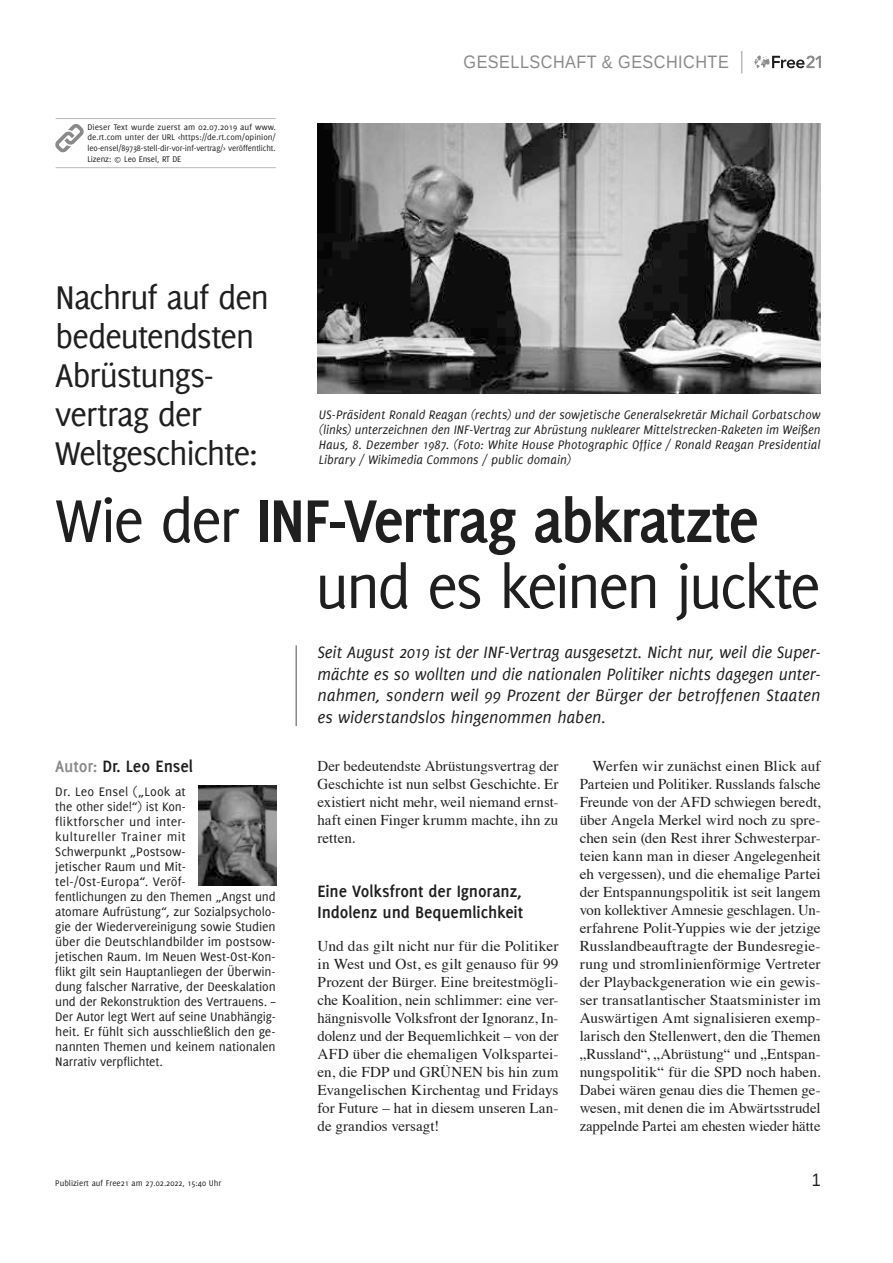
<style>
.page{position:relative;width:893px;height:1263px;background:#fff}
.page>*{position:absolute;margin:0;border:0;box-sizing:border-box;transform-origin:0 0}
.t1{font:66px/66px "Delicious";letter-spacing:-.045em;color:#1f1f1f}
.t2{font:36px/39px "Delicious";letter-spacing:-.04em;color:#1f1f1f}
.t3{font:italic 18px/21.6px "Delicious";letter-spacing:-.005em;color:#1f1f1f;text-align:justify}
.t4{font:700 18px/21px "Delicious";letter-spacing:-.005em;color:#1f1f1f}
.t5{font:18px "Liberation Sans";letter-spacing:.03em;color:#8a8a8a;scale:.9 1}
.t6{font:18px "Liberation Sans";color:#1f1f1f;scale:.9 1}
.t7{font:15px/18px "Times";color:#1f1f1f;text-align:justify}
.t8{font:13.5px/15px "Delicious";letter-spacing:-.01em;color:#1f1f1f}
.t9{font:italic 13.5px/15px "Delicious";color:#1f1f1f;text-align:justify}
.t10{font:9px/10.8px "Delicious";letter-spacing:-.01em;color:#1f1f1f;text-align:justify}
.s1{font-weight:700}
.s2{color:#8a8a8a}
</style>
<div class="page">
<svg style="left:755px;top:55px;width:66px;height:13px"></svg>
<svg style="left:741px;top:51px;width:1px;height:23px"></svg>
<hr style="left:295px;top:645px;width:2px;height:81px;background:#8a8a8a">
<img style="left:317px;top:123px;width:504px;height:270px">
<hr style="left:56px;top:118px;width:220px;height:1px;background:#bababa">
<hr style="left:56px;top:167px;width:220px;height:1px;background:#bababa">
<svg style="left:55px;top:124px;width:29px;height:29px"></svg>
<img style="left:199px;top:785px;width:77px;height:101px">
<p class="t10" style="left:87px;top:121px;width:190px">Dieser Text wurde zuerst am 02.07.2019 auf www. de.rt.com unter der URL &lt;https://de.rt.com/opinion/ leo-ensel/89738-stell-dir-vor-inf-vertrag/&gt; veröffentlicht.<br>Lizenz: © Leo Ensel, RT DE</p>
<p class="t5" style="left:464px;top:51px;width:296px">GESELLSCHAFT &amp; GESCHICHTE</p>
<h2 class="t2" style="left:55px;top:278px;width:215px">Nachruf auf den bedeutendsten<br>Abrüstungs-- vertrag der<br>Weltgeschichte:</h2>
<p class="t9" style="left:319px;top:408px;width:503px">US-Präsident Ronald Reagan (rechts) und der sowjetische Generalsekretär Michail Gorbatschow (links) unterzeichnen den INF-Vertrag zur Abrüstung nuklearer Mittelstrecken-Raketen im Weißen Haus, 8. Dezember 1987. (Foto: White House Photographic Office / Ronald Reagan Presidential Library / Wikimedia Commons / public domain)</p>
<h1 class="t1" style="left:315px;top:487px;width:507px;text-indent:-260px">Wie der <span class="s1">INF-Vertrag abkratzte </span>und es keinen juckte</h1>
<p class="t4" style="left:55px;top:756px;width:139px"><span class="s2">Autor:</span> Dr. Leo Ensel</p>
<p class="t8" style="left:55px;top:784px;width:222px">Dr. Leo Ensel („Look at<br>the other side!“) ist Kon-<br>fliktforscher und inter-<br>kultureller Trainer mit<br>Schwerpunkt „Postsow-<br>jetischer Raum und Mit&shy;tel-/Ost-Europa“. Veröf-<br>fentlichungen zu den Themen „Angst und atomare Aufrüstung“, zur Sozialpsycholo&shy;gie der Wiedervereinigung sowie Studien über die Deutschlandbilder im postsow&shy;jetischen Raum. Im Neuen West-Ost-Kon&shy;flikt gilt sein Hauptanliegen der Überwin&shy;dung falscher Narrative, der Deeskalation und der Rekonstruktion des Vertrauens. – Der Autor legt Wert auf seine Unabhängig&shy;heit. Er fühlt sich ausschließlich den ge&shy;nannten Themen und keinem nationalen Narrativ verpflichtet.</p>
<p class="t3" style="left:317px;top:641px;width:505px">Seit August 2019 ist der INF-Vertrag ausgesetzt. Nicht nur, weil die Super&shy;mächte es so wollten und die nationalen Politiker nichts dagegen unter&shy;nahmen, sondern weil 99 Prozent der Bürger der betroffenen Staaten es widerstandslos hingenommen haben.</p>
<p class="t7" style="left:317px;top:756px;width:242px">Der bedeutendste Abrüstungsvertrag der Geschichte ist nun selbst Geschichte. Er existiert nicht mehr, weil niemand ernst&shy;haft einen Finger krumm machte, ihn zu retten.</p>
<p class="t4" style="left:317px;top:881px;width:207px">Eine Volksfront der Ignoranz,<br>Indolenz und Bequemlichkeit</p>
<p class="t7" style="left:317px;top:936px;width:242px">Und das gilt nicht nur für die Politiker in West und Ost, es gilt genauso für 99<br>Prozent der Bürger. Eine breitestmögli&shy;che Koalition, nein schlimmer: eine ver&shy;hängnisvolle Volksfront der Ignoranz, In&shy;dolenz und der Bequemlichkeit – von der AFD über die ehemaligen Volkspartei&shy;en, die FDP und GRÜNEN bis hin zum Evangelischen Kirchentag und Fridays for Future – hat in diesem unseren Lan&shy;de grandios versagt!</p>
<p class="t7" style="left:580px;top:756px;width:242px;text-indent:13px">Werfen wir zunächst einen Blick auf Parteien und Politiker. Russlands falsche Freunde von der AFD schwiegen beredt, über Angela Merkel wird noch zu spre&shy;chen sein (den Rest ihrer Schwesterpar&shy;teien kann man in dieser Angelegenheit eh vergessen), und die ehemalige Partei der Entspannungspolitik ist seit langem von kollektiver Amnesie geschlagen. Un&shy;erfahrene Polit-Yuppies wie der jetzige Russlandbeauftragte der Bundesregie&shy;rung und stromlinienförmige Vertreter der Playbackgeneration wie ein gewis&shy;ser transatlantischer Staatsminister im Auswärtigen Amt signalisieren exemp&shy;larisch den Stellenwert, den die Themen „Russland“, „Abrüstung“ und „Entspan&shy;nungspolitik“ für die SPD noch haben.<br>Dabei wären genau dies die Themen ge&shy;wesen, mit denen die im Abwärtsstrudel zappelnde Partei am ehesten wieder hätte</p>
<p class="t10" style="left:55px;top:1177px;width:168px">Publiziert auf Free21 am 27.02.2022, 15:40 Uhr</p>
<p class="t6" style="left:812px;top:1168px;width:12px">1</p>
</div>
